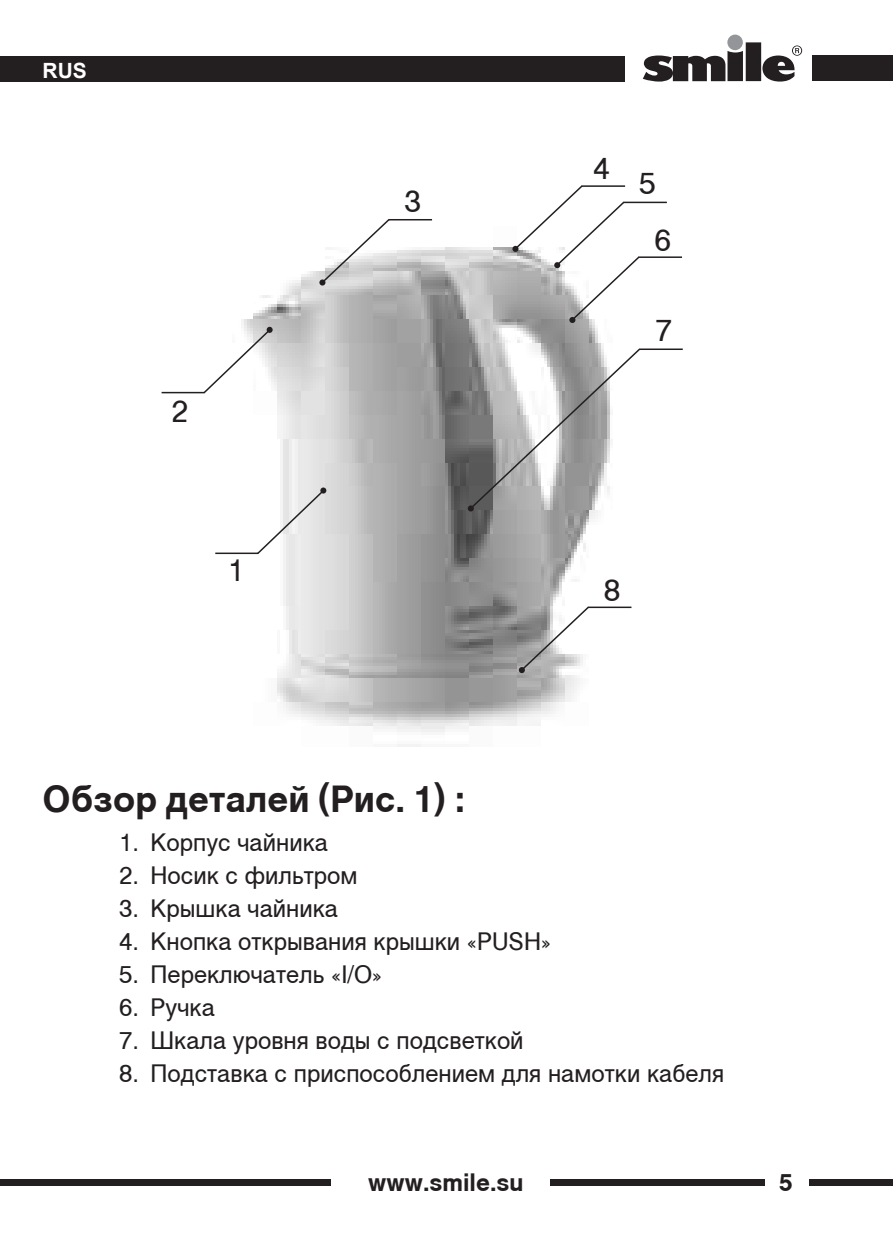
<style>
.page{position:relative;width:893px;height:1259px;background:#fff}
.page>*{position:absolute;margin:0;border:0;box-sizing:border-box;transform-origin:0 0}
.t1{font:700 36px "Cyrvetica";color:#231f20}
.t2{font:30px "Cyrvetica";color:#231f20}
.t3{font:24px "Cyrvetica";color:#231f20}
.t4{font:700 24px "Cyrvetica";color:#231f20}
.t5{font:700 21px "Arial";color:#fff}
</style>
<div class="page">
<img style="left:232px;top:247px;width:399px;height:499px">
<div style="left:0;top:56px;width:624px;height:26px;background:#231f20"></div>
<svg style="left:643px;top:42px;width:159px;height:40px"></svg>
<div style="left:727px;top:35px;width:16px;height:15px;background:#939598;border-radius:50%"></div>
<div style="left:812px;top:56px;width:81px;height:25px;background:#231f20"></div>
<div style="left:0;top:1178px;width:330px;height:7px;background:#231f20"></div>
<div style="left:551px;top:1178px;width:214px;height:7px;background:#231f20"></div>
<div style="left:809px;top:1178px;width:84px;height:7px;background:#231f20"></div>
<hr style="left:388px;top:219px;width:44px;height:1px;background:#231f20">
<svg style="left:319px;top:219px;width:72px;height:66px"></svg>
<hr style="left:162px;top:392px;width:43px;height:1px;background:#231f20">
<svg style="left:202px;top:327px;width:71px;height:68px"></svg>
<hr style="left:215px;top:552px;width:43px;height:2px;background:#231f20">
<svg style="left:256px;top:487px;width:70px;height:68px"></svg>
<hr style="left:623px;top:202px;width:44px;height:1px;background:#231f20">
<hr style="left:638px;top:256px;width:44px;height:2px;background:#231f20">
<svg style="left:512px;top:185px;width:129px;height:138px"></svg>
<hr style="left:588px;top:606px;width:43px;height:2px;background:#231f20">
<svg style="left:519px;top:605px;width:72px;height:68px"></svg>
<hr style="left:639px;top:348px;width:44px;height:2px;background:#231f20">
<svg style="left:468px;top:347px;width:174px;height:164px"></svg>
<p class="t5" style="left:43px;top:56px;width:46px">RUS</p>
<p class="t2" style="left:171px;top:394px;width:18px">2</p>
<p class="t2" style="left:228px;top:553px;width:18px">1</p>
<p class="t2" style="left:404px;top:185px;width:18px">3</p>
<h1 class="t1" style="left:43px;top:779px;width:424px">Обзор деталей (Рис. 1) :</h1>
<p class="t2" style="left:593px;top:151px;width:18px">4</p>
<p class="t2" style="left:639px;top:166px;width:18px">5</p>
<p class="t2" style="left:654px;top:224px;width:18px">6</p>
<p class="t2" style="left:656px;top:313px;width:18px">7</p>
<p class="t2" style="left:604px;top:574px;width:18px">8</p>
<p class="t3" style="left:119px;top:829px;width:210px">1. Корпус чайника</p>
<p class="t3" style="left:119px;top:862px;width:240px">2. Носик с фильтром</p>
<p class="t3" style="left:119px;top:895px;width:220px">3. Крышка чайника</p>
<p class="t3" style="left:119px;top:928px;width:434px">4. Кнопка открывания крышки «PUSH»</p>
<p class="t3" style="left:119px;top:961px;width:265px">5. Переключатель «I/О»</p>
<p class="t3" style="left:119px;top:994px;width:97px">6. Ручка</p>
<p class="t3" style="left:119px;top:1027px;width:406px">7. Шкала уровня воды с подсветкой</p>
<p class="t3" style="left:119px;top:1060px;width:607px">8. Подставка с приспособлением для намотки кабеля</p>
<p class="t4" style="left:368px;top:1169px;width:157px">www.smile.su</p>
<p class="t4" style="left:779px;top:1169px;width:15px">5</p>
</div>
